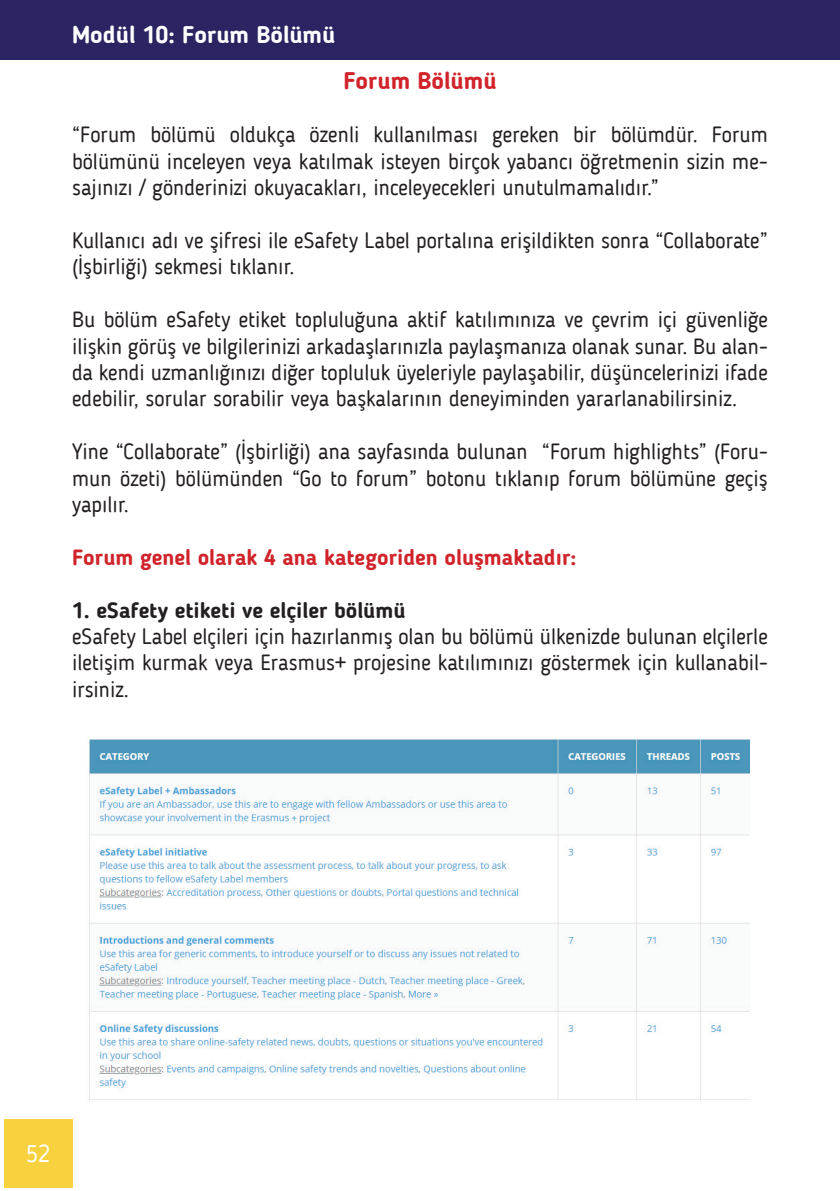
<style>
.page{position:relative;width:840px;height:1191px;background:#fff}
.page>*{position:absolute;margin:0;border:0;box-sizing:border-box;transform-origin:0 0}
.t1{font:700 24px "Blogger Sans";color:#fff}
.t2{font:700 24px "Blogger Sans";color:#d1232a}
.t3{font:24px "Blogger Sans";color:#fff}
.t4{font:22px/26.4px "Blogger Sans";color:#231f20;text-align:justify}
.t5{font:700 22px "Blogger Sans";color:#d1232a}
.t6{font:700 22px "Blogger Sans";color:#231f20}
</style>
<div class="page">
<div style="left:0;top:0;width:839px;height:60px;background:#2a2562"></div>
<div style="left:4px;top:1119px;width:68px;height:68px;background:#f7d13e"></div>
<img style="left:87px;top:739px;width:661px;height:361px">
<p class="t1" style="left:72px;top:23px;width:265px">Modül 10: Forum Bölümü</p>
<p class="t2" style="left:343px;top:69px;width:155px">Forum Bölümü</p>
<p class="t4" style="left:72px;top:122px;width:697px">“Forum bölümü oldukça özenli kullanılması gereken bir bölümdür. Forum bölümünü inceleyen veya katılmak isteyen birçok yabancı öğretmenin sizin me&shy;sajınızı / gönderinizi okuyacakları, inceleyecekleri unutulmamalıdır.”</p>
<p class="t4" style="left:72px;top:228px;width:697px">Kullanıcı adı ve şifresi ile eSafety Label portalına erişildikten sonra “Collaborate” (İşbirliği) sekmesi tıklanır.</p>
<p class="t4" style="left:72px;top:307px;width:697px">Bu bölüm eSafety etiket topluluğuna aktif katılımınıza ve çevrim içi güvenliğe ilişkin görüş ve bilgilerinizi arkadaşlarınızla paylaşmanıza olanak sunar. Bu alan&shy;da kendi uzmanlığınızı diğer topluluk üyeleriyle paylaşabilir, düşüncelerinizi ifade edebilir, sorular sorabilir veya başkalarının deneyiminden yararlanabilirsiniz.</p>
<p class="t4" style="left:72px;top:439px;width:697px">Yine “Collaborate” (İşbirliği) ana sayfasında bulunan “Forum highlights” (Foru&shy;mun özeti) bölümünden “Go to forum” botonu tıklanıp forum bölümüne geçiş yapılır.</p>
<p class="t5" style="left:72px;top:546px;width:505px">Forum genel olarak 4 ana kategoriden oluşmaktadır:</p>
<p class="t6" style="left:72px;top:599px;width:334px">1. eSafety etiketi ve elçiler bölümü</p>
<p class="t4" style="left:72px;top:624px;width:697px">eSafety Label elçileri için hazırlanmış olan bu bölümü ülkenizde bulunan elçilerle iletişim kurmak veya Erasmus+ projesine katılımınızı göstermek için kullanabil&shy;irsiniz.</p>
<p class="t3" style="left:26px;top:1141px;width:25px">52</p>
</div>
